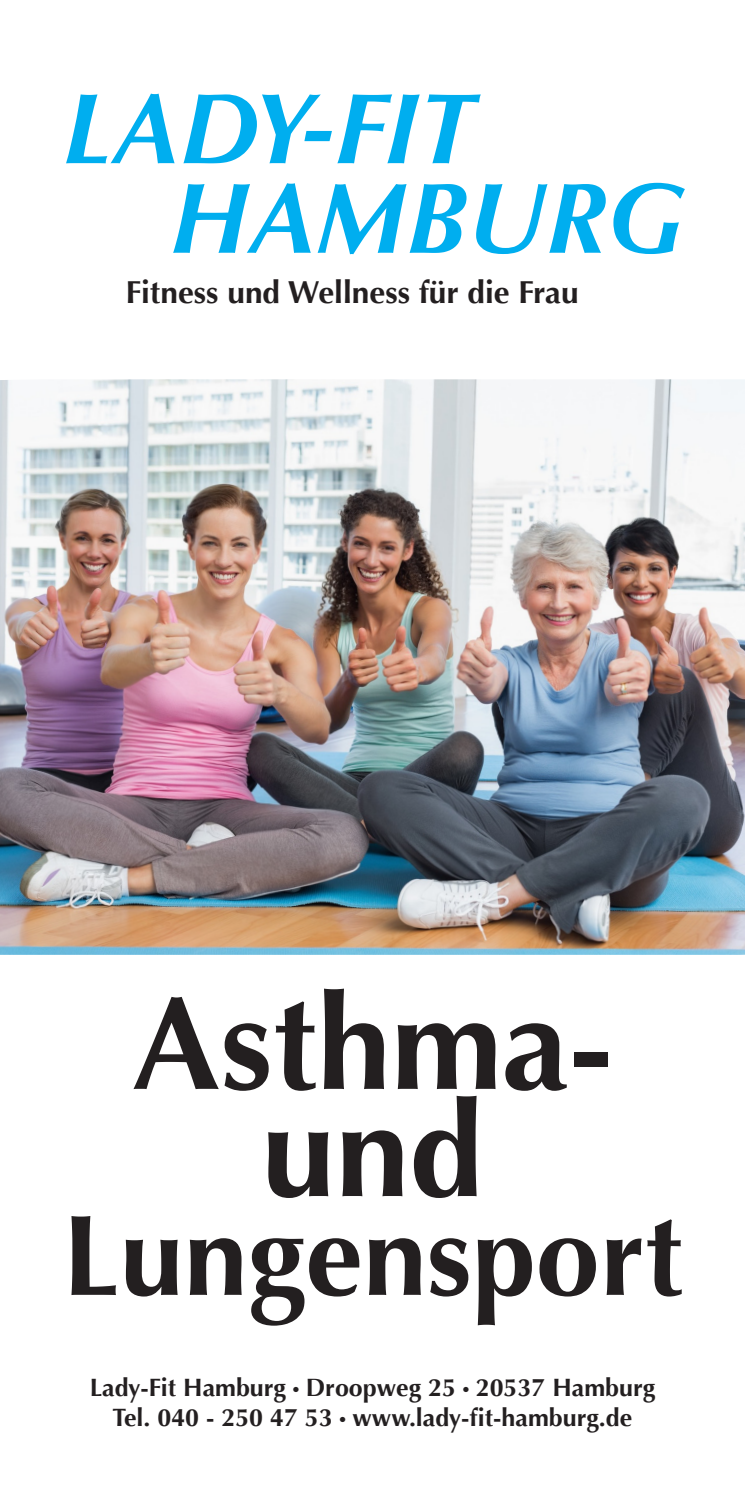
<style>
.page{position:relative;width:745px;height:1489px;background:#fff}
.page>*{position:absolute;margin:0;border:0;box-sizing:border-box;transform-origin:0 0}
.t1{font:700 133.25px/107px "Optima";color:#231f20;text-align:center}
.t2{font:700 115px "Optima";color:#231f20}
.t3{font:italic 700 100.75px/89.5px "Optima";color:#00aeef}
.t4{font:700 31.75px "Optima";color:#231f20}
.t5{font:700 25px/30px "Optima";color:#231f20;text-align:center}
</style>
<div class="page">
<img style="left:0;top:379px;width:744px;height:575px">
<h3 class="t3" style="left:170px;top:85px;width:515px;text-indent:-108px">LADY-FIT<br>HAMBURG</h3>
<p class="t4" style="left:126px;top:273px;width:454px">Fitness und Wellness für die Frau</p>
<h1 class="t1" style="left:132px;top:991px;width:483px">Asthma&shy;und</h1>
<h2 class="t2" style="left:62px;top:1188px;width:621px">Lungensport</h2>
<p class="t5" style="left:90px;top:1372px;width:566px">Lady-Fit Hamburg ● Droopweg 25 ● 20537 Hamburg<br>Tel. 040 - 250 47 53 ● www.lady-fit-hamburg.de</p>
</div>
